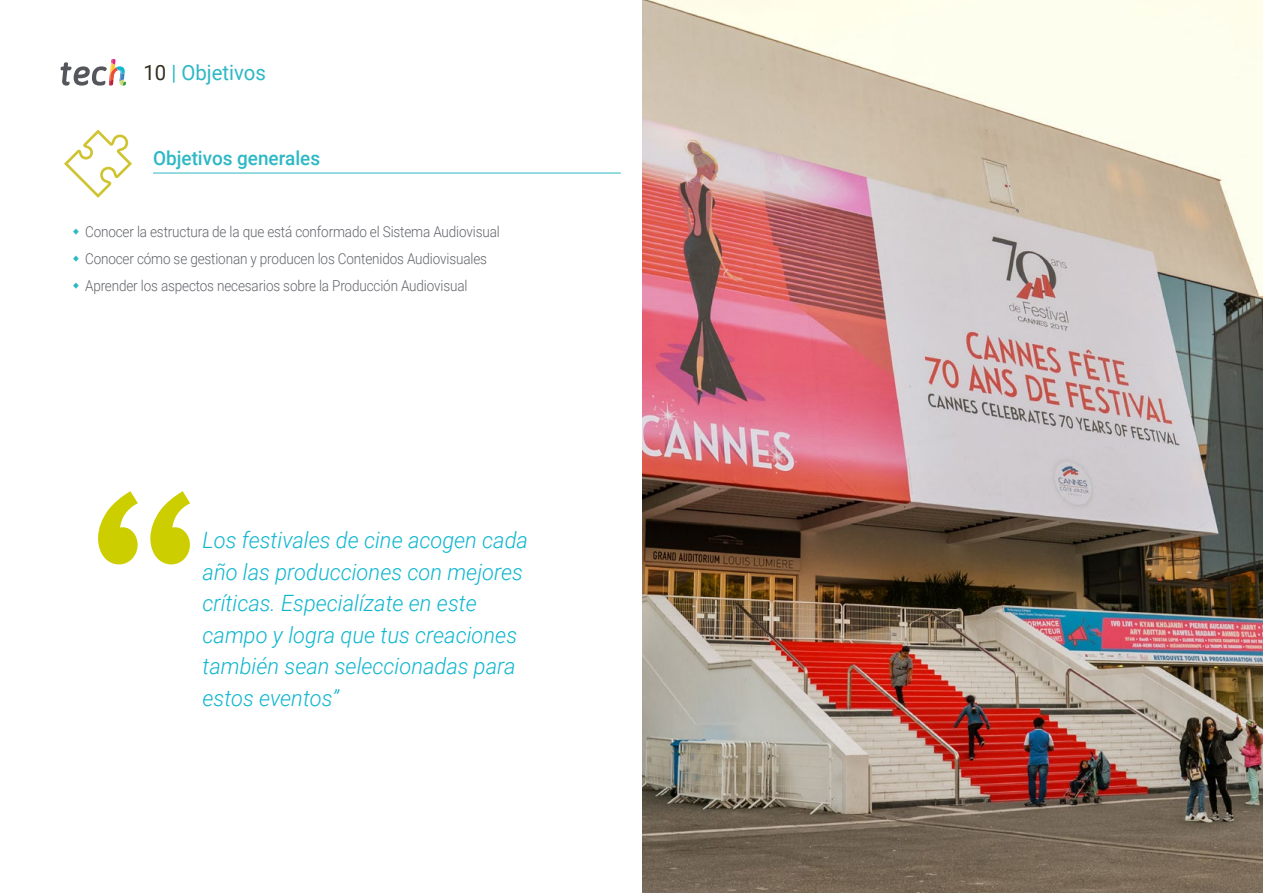
<style>
.page{position:relative;width:1263px;height:893px;background:#fff}
.page>*{position:absolute;margin:0;border:0;box-sizing:border-box;transform-origin:0 0}
.t1{font:italic 300 22.5px/31.5px "Roboto";color:#0fb6cf}
.t2{font:21px "Roboto";color:#2db8c5}
.t3{font:500 19.5px "Roboto";color:#2db8c5}
.t4{font:300 15px/26.7px "Roboto";letter-spacing:-.01em;color:#61646a;scale:.9 1}
.s1{color:#312e20}
</style>
<div class="page">
<hr style="left:153px;top:173px;width:468px;height:1px;background:#2db8c5">
<svg style="left:64px;top:130px;width:68px;height:68px"></svg>
<img style="left:642px;top:0;width:621px;height:893px">
<svg style="left:61px;top:59px;width:65px;height:27px"></svg>
<svg style="left:98px;top:491px;width:92px;height:73px"></svg>
<h2 class="t2" style="left:144px;top:57px;width:124px"><span class="s1">10</span> | Objetivos</h2>
<h3 class="t3" style="left:153px;top:144px;width:169px">Objetivos generales</h3>
<p class="t4" style="left:85px;top:218px;width:462px">Conocer la estructura de la que está conformado el Sistema Audiovisual<br>Conocer cómo se gestionan y producen los Contenidos Audiovisuales<br>Aprender los aspectos necesarios sobre la Producción Audiovisual</p>
<h1 class="t1" style="left:203px;top:524px;width:327px">Los festivales de cine acogen cada año las producciones con mejores críticas. Especialízate en este campo y logra que tus creaciones también sean seleccionadas para estos eventos”</h1>
</div>
